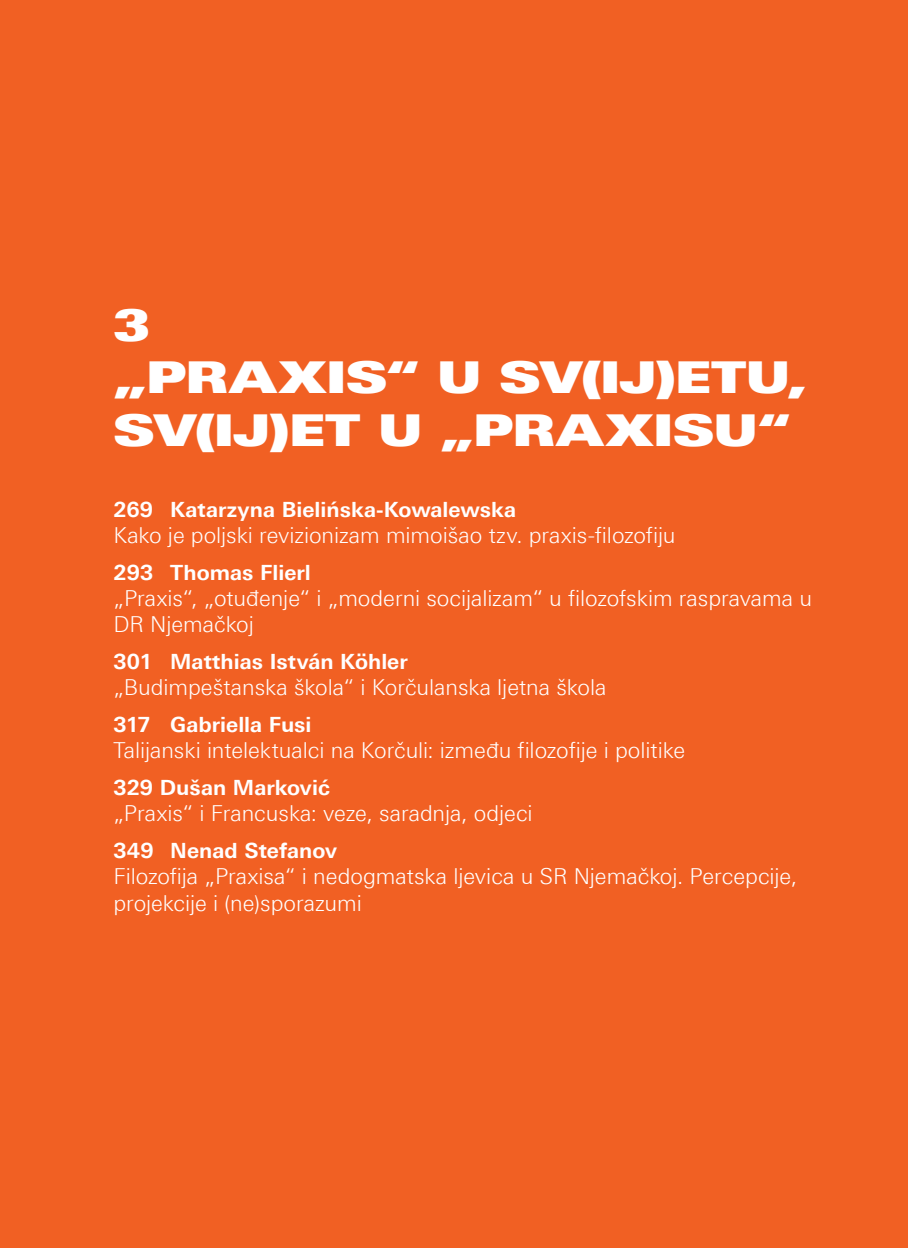
<style>
.page{position:relative;width:908px;height:1248px;background:#fff}
.page>*{position:absolute;margin:0;border:0;box-sizing:border-box;transform-origin:0 0}
.t1{font:44px/52.8px "Linotype Univers 940 Ex X Black";color:#fff}
.t2{font:300 22px/26.4px "Linotype Univers 330";color:#fff}
.t3{font:700 21px "Linotype Univers 630";color:#fff}
</style>
<div class="page">
<div style="left:0;top:0;width:907px;height:1247px;background:#f16023"></div>
<h1 class="t1" style="left:113px;top:304px;width:694px">3<br>„PRAXIS“ U SV(IJ)ETU,<br>SV(IJ)ET U „PRAXISU“</h1>
<p class="t3" style="left:113px;top:501px;width:404px">269 Katarzyna Bielińska-Kowalewska</p>
<p class="t2" style="left:113px;top:525px;width:563px">Kako je poljski revizionizam mimoišao tzv. praxis-filozofiju</p>
<p class="t3" style="left:113px;top:564px;width:199px">293 Thomas Flierl</p>
<p class="t2" style="left:113px;top:588px;width:699px">„Praxis“, „otuđenje“ i „moderni socijalizam“ u filozofskim raspravama u<br>DR Njemačkoj</p>
<p class="t3" style="left:113px;top:653px;width:295px">301 Matthias István Köhler</p>
<p class="t2" style="left:113px;top:677px;width:494px">„Budimpeštanska škola“ i Korčulanska ljetna škola</p>
<p class="t3" style="left:113px;top:716px;width:199px">317 Gabriella Fusi</p>
<p class="t2" style="left:113px;top:740px;width:573px">Talijanski intelektualci na Korčuli: između filozofije i politike</p>
<p class="t3" style="left:113px;top:779px;width:218px">329 Dušan Marković</p>
<p class="t2" style="left:113px;top:803px;width:420px">„Praxis“ i Francuska: veze, saradnja, odjeci</p>
<p class="t3" style="left:113px;top:842px;width:225px">349 Nenad Stefanov</p>
<p class="t2" style="left:113px;top:866px;width:685px">Filozofija „Praxisa“ i nedogmatska ljevica u SR Njemačkoj. Percepcije, projekcije i (ne)sporazumi</p>
</div>
